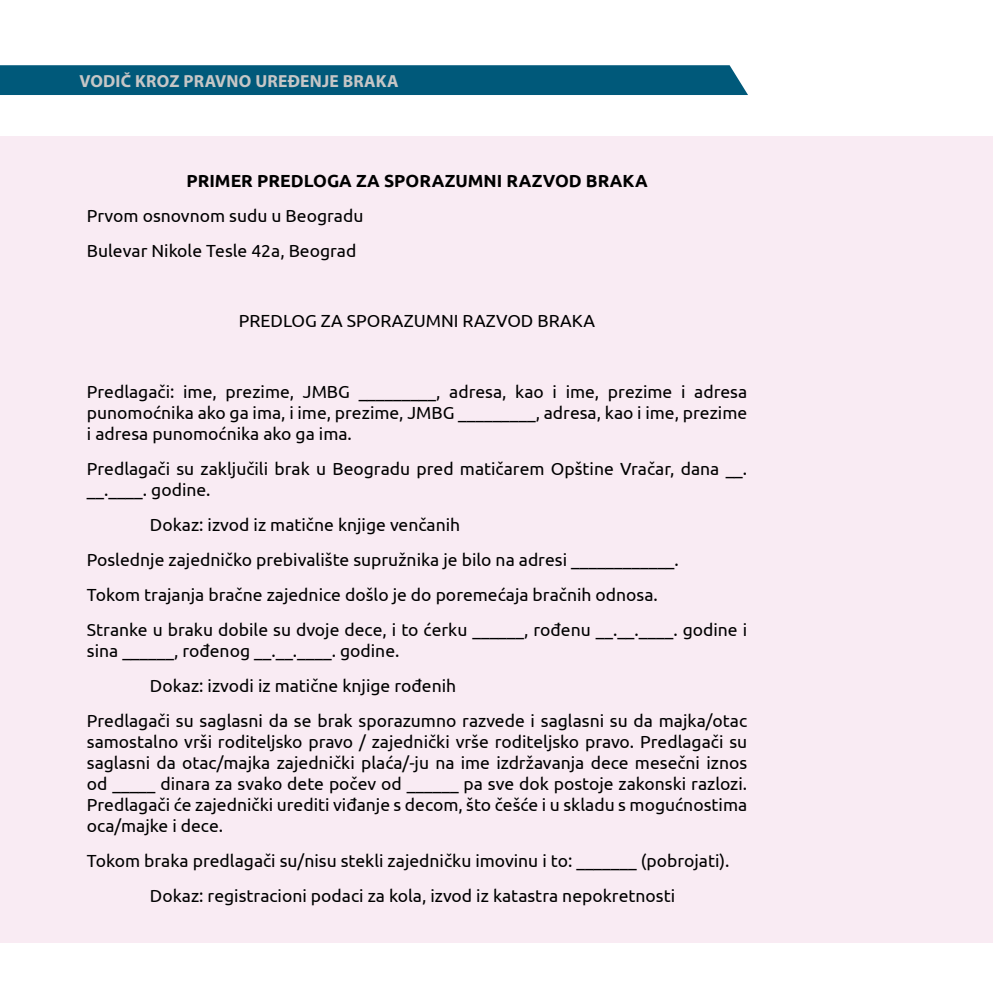
<style>
.page{position:relative;width:993px;height:993px;background:#fff}
.page>*{position:absolute;margin:0;border:0;box-sizing:border-box;transform-origin:0 0}
.t1{font:17.5px/21px "Ubuntu";color:#000}
.t2{font:700 17.5px "Ubuntu";color:#000}
.t3{font:700 17.5px "Myriad Pro";letter-spacing:.01em;color:#c6c6c6}
</style>
<div class="page">
<div style="left:0;top:65px;width:747px;height:30px;background:#00597a"></div>
<div style="left:0;top:136px;width:992px;height:807px;background:#f9ebf3"></div>
<p class="t3" style="left:79px;top:69px;width:320px">VODIČ KROZ PRAVNO UREĐENJE BRAKA</p>
<p class="t2" style="left:186px;top:170px;width:462px">PRIMER PREDLOGA ZA SPORAZUMNI RAZVOD BRAKA</p>
<p class="t1" style="left:87px;top:198px;width:278px;line-height:35px">Prvom osnovnom sudu u Beogradu<br>Bulevar Nikole Tesle 42a, Beograd</p>
<p class="t1" style="left:239px;top:310px;width:357px">PREDLOG ZA SPORAZUMNI RAZVOD BRAKA</p>
<p class="t1" style="left:87px;top:380px;width:661px;text-align:justify">Predlagači: ime, prezime, JMBG _________, adresa, kao i ime, prezime i adresa punomoćnika ako ga ima, i ime, prezime, JMBG _________, adresa, kao i ime, prezime i adresa punomoćnika ako ga ima.</p>
<p class="t1" style="left:87px;top:457px;width:661px">Predlagači su zaključili brak u Beogradu pred matičarem Opštine Vračar, dana __. __.____. godine.</p>
<p class="t1" style="left:87px;top:506px;width:661px;line-height:35px;text-indent:63px">Dokaz: izvod iz matične knjige venčanih<br>Poslednje zajedničko prebivalište supružnika je bilo na adresi ____________.<br>Tokom trajanja bračne zajednice došlo je do poremećaja bračnih odnosa.<br>Stranke u braku dobile su dvoje dece, i to ćerku ______, rođenu __.__.____. godine i</p>
<p class="t1" style="left:87px;top:639px;width:314px">sina ______, rođenog __.__.____. godine.</p>
<p class="t1" style="left:150px;top:674px;width:307px">Dokaz: izvodi iz matične knjige rođenih</p>
<p class="t1" style="left:87px;top:709px;width:661px">Predlagači su saglasni da se brak sporazumno razvede i saglasni su da majka/otac</p>
<p class="t1" style="left:87px;top:730px;width:661px;text-align:justify">samostalno vrši roditeljsko pravo / zajednički vrše roditeljsko pravo. Predlagači su saglasni da otac/majka zajednički plaća/-ju na ime izdržavanja dece mesečni iznos od _____ dinara za svako dete počev od ______ pa sve dok postoje zakonski razlozi.<br>Predlagači će zajednički urediti viđanje s decom, što češće i u skladu s mogućnostima oca/majke i dece.</p>
<p class="t1" style="left:87px;top:842px;width:644px;line-height:35px;text-align:center">Tokom braka predlagači su/nisu stekli zajedničku imovinu i to: _______ (pobrojati).<br>Dokaz: registracioni podaci za kola, izvod iz katastra nepokretnosti</p>
</div>
